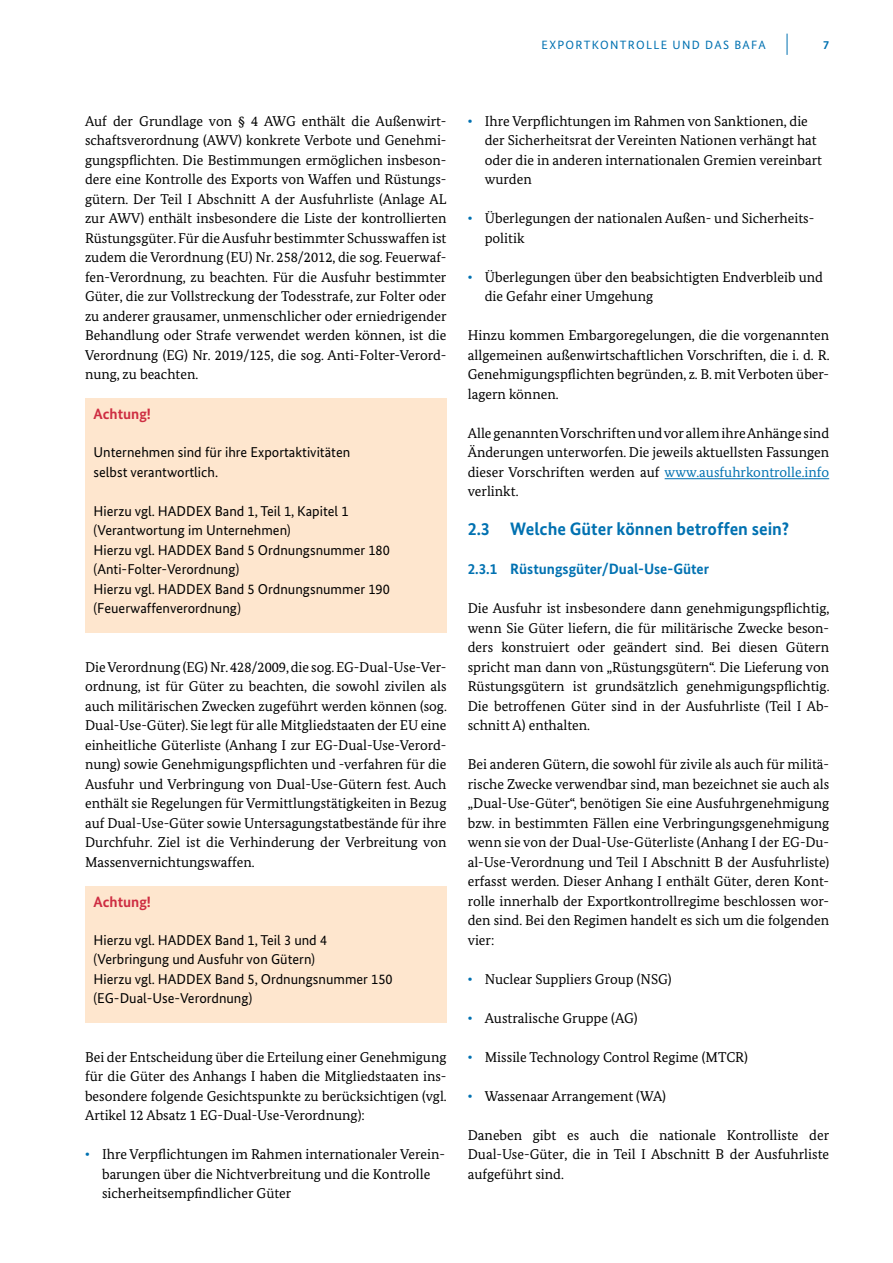
<style>
.page{position:relative;width:893px;height:1263px;background:#fff}
.page>*{position:absolute;margin:0;border:0;box-sizing:border-box;transform-origin:0 0}
.t1{font:700 18px "Bundes Sans";color:#0071b1}
.t2{font:700 15px "Bundes Sans";color:#0071b1}
.t3{font:700 15px "Bundes Sans";color:#ce2d42}
.t4{font:14.25px/19.5px "Bundes Serif";color:#000;text-align:justify}
.t5{font:14.25px/19.5px "Bundes Sans";color:#000}
.t6{font:12px "Bundes Sans";letter-spacing:.11em;color:#0071b1}
.t7{font:700 12px "Bundes Sans";color:#0071b1}
.s1{font-weight:700;color:#0071b1}
.s2{color:#0071b1}
</style>
<div class="page">
<svg style="left:787px;top:34px;width:1px;height:21px"></svg>
<hr style="left:665px;top:478px;width:164px;height:1px;background:#0071b1">
<div style="left:85px;top:399px;width:361px;height:234px;background:#fee6ce"></div>
<div style="left:85px;top:886px;width:361px;height:137px;background:#fee6ce"></div>
<p class="t6" style="left:542px;top:37px;width:226px">EXPORTKONTROLLE UND DAS BAFA</p>
<p class="t7" style="left:823px;top:37px;width:7px">7</p>
<p class="t4" style="left:85px;top:111px;width:363px">Auf der Grundlage von § 4 AWG enthält die Außenwirt&shy;schaftsverordnung (AWV) konkrete Verbote und Genehmi&shy;gungspflichten. Die Bestimmungen ermöglichen insbeson&shy;dere eine Kontrolle des Exports von Waffen und Rüstungs&shy;gütern. Der Teil I Abschnitt A der Ausfuhrliste (Anlage AL zur AWV) enthält insbesondere die Liste der kontrollierten Rüstungsgüter. Für die Ausfuhr bestimmter Schusswaffen ist zudem die Verordnung (EU) Nr. 258/2012, die sog. Feuerwaf&shy;fen-Verordnung, zu beachten. Für die Ausfuhr bestimmter Güter, die zur Vollstreckung der Todesstrafe, zur Folter oder zu anderer grausamer, unmenschlicher oder erniedrigender Behandlung oder Strafe verwendet werden können, ist die Verordnung (EG) Nr. 2019/125, die sog. Anti-Folter-Verord&shy;nung, zu beachten.</p>
<p class="t3" style="left:94px;top:405px;width:59px">Achtung!</p>
<p class="t5" style="left:94px;top:443px;width:258px">Unternehmen sind für ihre Exportaktivitäten selbst verantwortlich.</p>
<p class="t5" style="left:94px;top:501px;width:298px">Hierzu vgl. HADDEX Band 1, Teil 1, Kapitel 1 (Verantwortung im Unternehmen)<br>Hierzu vgl. HADDEX Band 5 Ordnungsnummer 180 (Anti-Folter-Verordnung)<br>Hierzu vgl. HADDEX Band 5 Ordnungsnummer 190 (Feuerwaffenverordnung)</p>
<p class="t4" style="left:85px;top:657px;width:363px">Die Verordnung (EG) Nr. 428/2009, die sog. EG-Dual-Use-Ver&shy;ordnung, ist für Güter zu beachten, die sowohl zivilen als auch militärischen Zwecken zugeführt werden können (sog.<br>Dual-Use-Güter). Sie legt für alle Mitgliedstaaten der EU eine einheitliche Güterliste (Anhang I zur EG-Dual-Use-Verord&shy;nung) sowie Genehmigungspflichten und -verfahren für die Ausfuhr und Verbringung von Dual-Use-Gütern fest. Auch enthält sie Regelungen für Vermittlungstätigkeiten in Bezug auf Dual-Use-Güter sowie Untersagungstatbestände für ihre Durchfuhr. Ziel ist die Verhinderung der Verbreitung von Massenvernichtungswaffen.</p>
<p class="t3" style="left:94px;top:892px;width:59px">Achtung!</p>
<p class="t5" style="left:94px;top:930px;width:301px">Hierzu vgl. HADDEX Band 1, Teil 3 und 4 (Verbringung und Ausfuhr von Gütern)<br>Hierzu vgl. HADDEX Band 5, Ordnungsnummer 150 (EG-Dual-Use-Verordnung)</p>
<p class="t4" style="left:85px;top:1047px;width:363px">Bei der Entscheidung über die Erteilung einer Genehmigung für die Güter des Anhangs I haben die Mitgliedstaaten ins&shy;besondere folgende Gesichtspunkte zu berücksichtigen (vgl.<br>Artikel 12 Absatz 1 EG-Dual-Use-Verordnung):</p>
<p class="t4" style="left:102px;top:1144px;width:345px;text-align:left;text-indent:-17px"><span class="s1">•</span> Ihre Verpflichtungen im Rahmen internationaler Verein&shy;barungen über die Nichtverbreitung und die Kontrolle sicherheitsempfindlicher Güter</p>
<p class="t4" style="left:485px;top:111px;width:339px;text-align:left;text-indent:-17px"><span class="s1">•</span> Ihre Verpflichtungen im Rahmen von Sanktionen, die der Sicherheitsrat der Vereinten Nationen verhängt hat oder die in anderen internationalen Gremien vereinbart wurden</p>
<p class="t4" style="left:485px;top:209px;width:331px;text-indent:-17px"><span class="s1">•</span> Überlegungen der nationalen Außen- und Sicherheits&shy;politik</p>
<p class="t4" style="left:485px;top:267px;width:340px;text-indent:-17px"><span class="s1">•</span> Überlegungen über den beabsichtigten Endverbleib und die Gefahr einer Umgehung</p>
<p class="t4" style="left:468px;top:325px;width:363px">Hinzu kommen Embargoregelungen, die die vorgenannten allgemeinen außenwirtschaftlichen Vorschriften, die i. d. R.<br>Genehmigungspflichten begründen, z. B. mit Verboten über&shy;lagern können.</p>
<p class="t4" style="left:468px;top:423px;width:363px">Alle genannten Vorschriften und vor allem ihre Anhänge sind Änderungen unterworfen. Die jeweils aktuellsten Fassungen dieser Vorschriften werden auf <span class="s2">www.ausfuhrkontrolle.info </span>verlinkt.</p>
<p class="t1" style="left:468px;top:518px;width:323px">2.3 Welche Güter können betroffen sein?</p>
<p class="t2" style="left:468px;top:560px;width:243px">2.3.1 Rüstungsgüter/Dual-Use-Güter</p>
<p class="t4" style="left:468px;top:599px;width:363px">Die Ausfuhr ist insbesondere dann genehmigungspflichtig, wenn Sie Güter liefern, die für militärische Zwecke beson&shy;ders konstruiert oder geändert sind. Bei diesen Gütern spricht man dann von „Rüstungsgütern“. Die Lieferung von Rüstungsgütern ist grundsätzlich genehmigungspflichtig.<br>Die betroffenen Güter sind in der Ausfuhrliste (Teil I Ab&shy;schnitt A) enthalten.</p>
<p class="t4" style="left:468px;top:754px;width:363px">Bei anderen Gütern, die sowohl für zivile als auch für militä&shy;rische Zwecke verwendbar sind, man bezeichnet sie auch als „Dual-Use-Güter“, benötigen Sie eine Ausfuhrgenehmigung bzw. in bestimmten Fällen eine Verbringungsgenehmigung wenn sie von der Dual-Use-Güterliste (Anhang I der EG-Du&shy;al-Use-Verordnung und Teil I Abschnitt B der Ausfuhrliste) erfasst werden. Dieser Anhang I enthält Güter, deren Kont&shy;rolle innerhalb der Exportkontrollregime beschlossen wor&shy;den sind. Bei den Regimen handelt es sich um die folgenden vier:</p>
<p class="t4" style="left:468px;top:969px;width:205px"><span class="s1">•</span> Nuclear Suppliers Group (NSG)</p>
<p class="t4" style="left:468px;top:1008px;width:171px"><span class="s1">•</span> Australische Gruppe (AG)</p>
<p class="t4" style="left:468px;top:1047px;width:282px"><span class="s1">•</span> Missile Technology Control Regime (MTCR)</p>
<p class="t4" style="left:468px;top:1086px;width:200px"><span class="s1">•</span> Wassenaar Arrangement (WA)</p>
<p class="t4" style="left:468px;top:1125px;width:363px">Daneben gibt es auch die nationale Kontrolliste der Dual-Use-Güter, die in Teil I Abschnitt B der Ausfuhrliste aufgeführt sind.</p>
</div>
